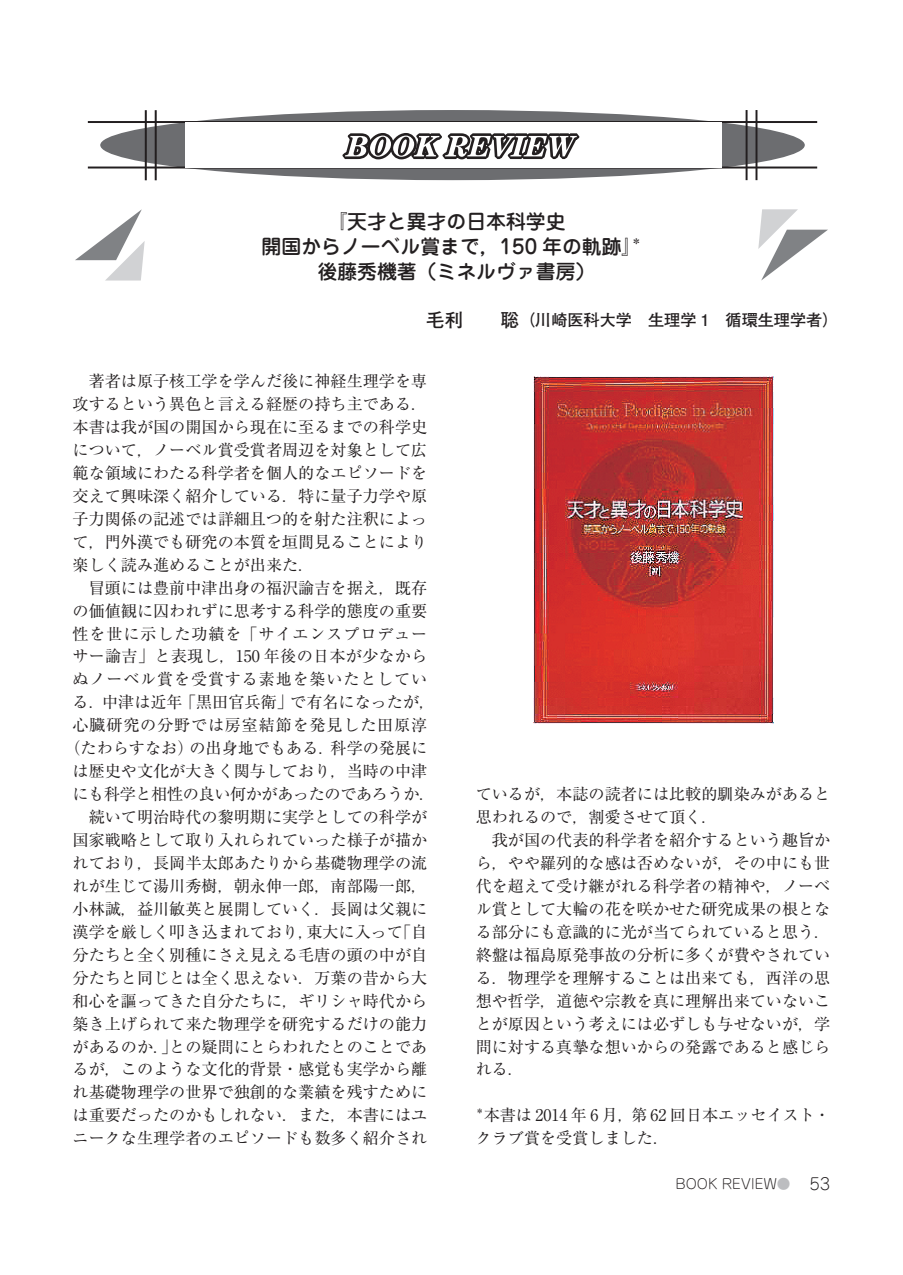
<style>
.page{position:relative;width:903px;height:1275px;background:#fff}
.page>*{position:absolute;margin:0;border:0;box-sizing:border-box;transform-origin:0 0}
.t1{font:500 19.78px/24.8px "Jun 34 Pro";color:#231f20;text-align:center}
.t2{font:16.1px/22.9px "Ryumin Pro";color:#231f20}
.t3{font:16.1px "Ryumin Pro";letter-spacing:.05em;color:#231f20}
.t4{font:700 16.1px "Futo Go B101 Pro";color:#231f20}
.t5{font:16.1px "Ryumin Pro";letter-spacing:-.025em;color:#231f20}
.t6{font:16.1px "Ryumin Pro";letter-spacing:.055em;color:#231f20}
.t7{font:300 13.65px "Jun 101 Pro";color:#231f20}
.s1{font-size:18.55px}
.s2{color:#bcbdc0}
.s3{font-size:16.1px}
</style>
<div class="page">
<div style="left:100px;top:110px;width:705px;height:70px;background:#6c6d70;border-radius:50%"></div>
<hr style="left:155px;top:110px;width:2px;height:70px;background:#231f20">
<hr style="left:145px;top:110px;width:2px;height:70px;background:#231f20">
<hr style="left:755px;top:110px;width:2px;height:70px;background:#231f20">
<hr style="left:745px;top:110px;width:2px;height:70px;background:#231f20">
<hr style="left:88px;top:121px;width:729px;height:2px;background:#231f20">
<hr style="left:88px;top:167px;width:729px;height:2px;background:#231f20">
<div style="left:185px;top:122px;width:536px;height:46px;background:#fff"></div>
<svg style="left:338px;top:110px;width:245px;height:71px"></svg>
<svg style="left:75px;top:209px;width:70px;height:72px"></svg>
<svg style="left:758px;top:209px;width:70px;height:72px"></svg>
<img style="left:533px;top:377px;width:240px;height:347px">
<p class="t1" style="left:262px;top:207px;width:381px">『天才と異才の日本科学史<br>開国からノーベル賞まで，150 年の軌跡』<sup>＊</sup>後藤秀機著（ミネルヴァ書房）</p>
<p class="t4" style="left:426px;top:307px;width:414px"><span class="s1">毛利　　聡</span>（川崎医科大学　生理学 1　循環生理学者）</p>
<p class="t2" style="left:73px;top:369px;width:356px">　著者は原子核工学を学んだ後に神経生理学を専</p>
<p class="t2" style="left:73px;top:391px;width:356px">攻するという異色と言える経歴の持ち主である．</p>
<p class="t2" style="left:73px;top:414px;width:356px">本書は我が国の開国から現在に至るまでの科学史</p>
<p class="t2" style="left:73px;top:437px;width:356px">について，ノーベル賞受賞者周辺を対象として広</p>
<p class="t2" style="left:73px;top:460px;width:356px">範な領域にわたる科学者を個人的なエピソードを</p>
<p class="t2" style="left:73px;top:483px;width:356px">交えて興味深く紹介している．特に量子力学や原</p>
<p class="t2" style="left:73px;top:506px;width:356px">子力関係の記述では詳細且つ的を射た注釈によっ</p>
<p class="t2" style="left:73px;top:529px;width:356px">て，門外漢でも研究の本質を垣間見ることにより</p>
<p class="t2" style="left:73px;top:552px;width:243px">楽しく読み進めることが出来た．</p>
<p class="t2" style="left:73px;top:575px;width:356px">　冒頭には豊前中津出身の福沢諭吉を据え，既存</p>
<p class="t2" style="left:73px;top:598px;width:356px">の価値観に囚われずに思考する科学的態度の重要</p>
<p class="t6" style="left:73px;top:621px;width:356px">性を世に示した功績を「サイエンスプロデュー</p>
<p class="t2" style="left:73px;top:644px;width:356px">サー諭吉」と表現し，150 年後の日本が少なから</p>
<p class="t3" style="left:73px;top:667px;width:356px">ぬノーベル賞を受賞する素地を築いたとしてい</p>
<p class="t2" style="left:73px;top:690px;width:364px">る．中津は近年「黒田官兵衛」で有名になったが，</p>
<p class="t3" style="left:73px;top:713px;width:356px">心臓研究の分野では房室結節を発見した田原淳</p>
<p class="t2" style="left:64px;top:736px;width:364px">（たわらすなお）の出身地でもある．科学の発展に</p>
<p class="t2" style="left:73px;top:759px;width:356px">は歴史や文化が大きく関与しており，当時の中津</p>
<p class="t5" style="left:73px;top:781px;width:364px">にも科学と相性の良い何かがあったのであろうか．</p>
<p class="t2" style="left:73px;top:804px;width:356px">　続いて明治時代の黎明期に実学としての科学が</p>
<p class="t2" style="left:73px;top:827px;width:356px">国家戦略として取り入れられていった様子が描か</p>
<p class="t2" style="left:73px;top:850px;width:356px">れており，長岡半太郎あたりから基礎物理学の流</p>
<p class="t2" style="left:73px;top:873px;width:356px">れが生じて湯川秀樹，朝永伸一郎，南部陽一郎，</p>
<p class="t2" style="left:73px;top:896px;width:356px">小林誠，益川敏英と展開していく．長岡は父親に</p>
<p class="t2" style="left:73px;top:919px;width:356px">漢学を厳しく叩き込まれており，東大に入って「自</p>
<p class="t2" style="left:73px;top:942px;width:356px">分たちと全く別種にさえ見える毛唐の頭の中が自</p>
<p class="t2" style="left:73px;top:965px;width:356px">分たちと同じとは全く思えない．万葉の昔から大</p>
<p class="t2" style="left:73px;top:988px;width:356px">和心を謳ってきた自分たちに，ギリシャ時代から</p>
<p class="t2" style="left:73px;top:1011px;width:356px">築き上げられて来た物理学を研究するだけの能力</p>
<p class="t2" style="left:73px;top:1034px;width:356px">があるのか．」との疑問にとらわれたとのことであ</p>
<p class="t2" style="left:73px;top:1057px;width:356px">るが，このような文化的背景・感覚も実学から離</p>
<p class="t2" style="left:73px;top:1080px;width:356px">れ基礎物理学の世界で独創的な業績を残すために</p>
<p class="t2" style="left:73px;top:1103px;width:356px">は重要だったのかもしれない．また，本書にはユ</p>
<p class="t2" style="left:73px;top:1126px;width:356px">ニークな生理学者のエピソードも数多く紹介され</p>
<p class="t2" style="left:476px;top:781px;width:356px">ているが，本誌の読者には比較的馴染みがあると思われるので，割愛させて頂く．<br>　我が国の代表的科学者を紹介するという趣旨から，やや羅列的な感は否めないが，その中にも世代を超えて受け継がれる科学者の精神や，ノーベル賞として大輪の花を咲かせた研究成果の根となる部分にも意識的に光が当てられていると思う．終盤は福島原発事故の分析に多くが費やされている．物理学を理解することは出来ても，西洋の思想や哲学，道徳や宗教を真に理解出来ていないことが原因という考えには必ずしも与せないが，学問に対する真摯な想いからの発露であると感じられる．</p>
<p class="t2" style="left:476px;top:1103px;width:356px"><sup>＊</sup>本書は 2014 年 6 月，第 62 回日本エッセイスト・クラブ賞を受賞しました．</p>
<p class="t7" style="left:675px;top:1173px;width:156px">BOOK REVIEW<span class="s2">●</span> <span class="s3">53</span></p>
</div>
